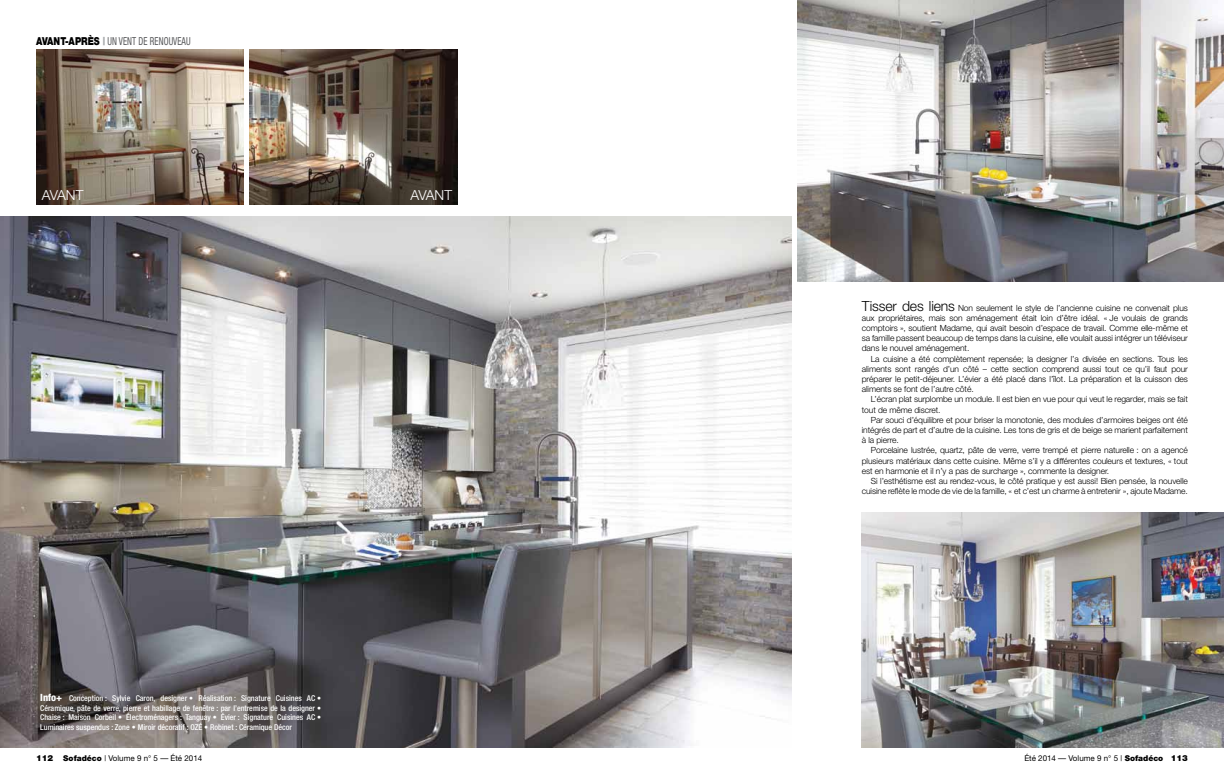
<style>
.page{position:relative;width:1224px;height:783px;background:#fff}
.page>*{position:absolute;margin:0;border:0;box-sizing:border-box;transform-origin:0 0}
.t1{font:300 13.9px "Helvetica Neue";letter-spacing:-.025em;color:#fff}
.t2{font:condensed 11px "Helvetica Neue";letter-spacing:.01em;color:#58595b;scale:.8 1}
.t3{font:300 8.5px/10.2px "Helvetica Neue";letter-spacing:-.01em;color:#000;text-align:justify}
.t4{font:500 condensed 8px/9.6px "Helvetica Neue";color:#fff;text-align:justify}
.t5{font:8px "Helvetica Neue";color:#000}
.s1{font-weight:900;font-stretch:normal;color:#000}
.s2{font-weight:900;font-stretch:expanded;color:#a7a9ac}
.s3{font-weight:800;font-size:10px}
.s4{font-size:14px}
.s5{font-weight:900;font-size:8.3px}
.s6{font-weight:900}
</style>
<div class="page">
<img style="left:0;top:217px;width:791px;height:530px">
<img style="left:797px;top:0;width:427px;height:281px">
<img style="left:862px;top:512px;width:362px;height:235px">
<img style="left:36px;top:50px;width:208px;height:155px">
<img style="left:250px;top:50px;width:208px;height:155px">
<p class="t2" style="left:36px;top:35px;width:194px"><span class="s1">AVANT-APRÈS</span> <span class="s2">|</span> UN VENT DE RENOUVEAU</p>
<h1 class="t1" style="left:42px;top:186px;width:43px">AVANT</h1>
<h1 class="t1" style="left:410px;top:186px;width:43px">AVANT</h1>
<p class="t4" style="left:40px;top:693px;width:282px"><span class="s3">Info+</span> Conception : Sylvie Caron, designer • Réalisation : Signature Cuisines AC • Céramique, pâte de verre, pierre et habillage de fenêtre : par l’entremise de la designer • Chaise : Maison Corbeil • Électroménagers : Tanguay • Évier : Signature Cuisines AC • Luminaires suspendus : Zone • Miroir décoratif : OZÉ • Robinet : Céramique Décor</p>
<p class="t3" style="left:862px;top:302px;width:328px"><span class="s4">Tisser des liens</span> Non seulement le style de l’ancienne cuisine ne convenait plus aux propriétaires, mais son aménagement était loin d’être idéal. « Je voulais de grands comptoirs », soutient Madame, qui avait besoin d’espace de travail. Comme elle-même et sa famille passent beaucoup de temps dans la cuisine, elle voulait aussi intégrer un téléviseur dans le nouvel aménagement.</p>
<p class="t3" style="left:862px;top:353px;width:328px;text-indent:9px">La cuisine a été complètement repensée; la designer l’a divisée en sections. Tous les aliments sont rangés d’un côté – cette section comprend aussi tout ce qu’il faut pour préparer le petit-déjeuner. L’évier a été placé dans l’îlot. La préparation et la cuisson des aliments se font de l’autre côté.</p>
<p class="t3" style="left:862px;top:394px;width:328px;text-indent:9px">L’écran plat surplombe un module. Il est bien en vue pour qui veut le regarder, mais se fait tout de même discret.</p>
<p class="t3" style="left:862px;top:415px;width:328px;text-indent:9px">Par souci d’équilibre et pour briser la monotonie, des modules d’armoires beiges ont été intégrés de part et d’autre de la cuisine. Les tons de gris et de beige se marient parfaitement à la pierre.</p>
<p class="t3" style="left:862px;top:445px;width:328px;text-indent:9px">Porcelaine lustrée, quartz, pâte de verre, verre trempé et pierre naturelle : on a agencé plusieurs matériaux dans cette cuisine. Même s’il y a différentes couleurs et textures, « tout est en harmonie et il n’y a pas de surcharge », commente la designer.</p>
<p class="t3" style="left:862px;top:476px;width:328px;text-align:right">Si l’esthétisme est au rendez-vous, le côté pratique y est aussi! Bien pensée, la nouvelle cuisine reflète le mode de vie de la famille, « et c’est un charme à entretenir », ajoute Madame.</p>
<p class="t5" style="left:36px;top:753px;width:168px"><span class="s5">112</span> <span class="s6">Sofadéco</span> | Volume 9 n° 5 — Été 2014</p>
<p class="t5" style="left:1024px;top:753px;width:165px">Été 2014 — Volume 9 n° 5 | <span class="s6">Sofadéco</span> <span class="s5">113</span></p>
</div>
